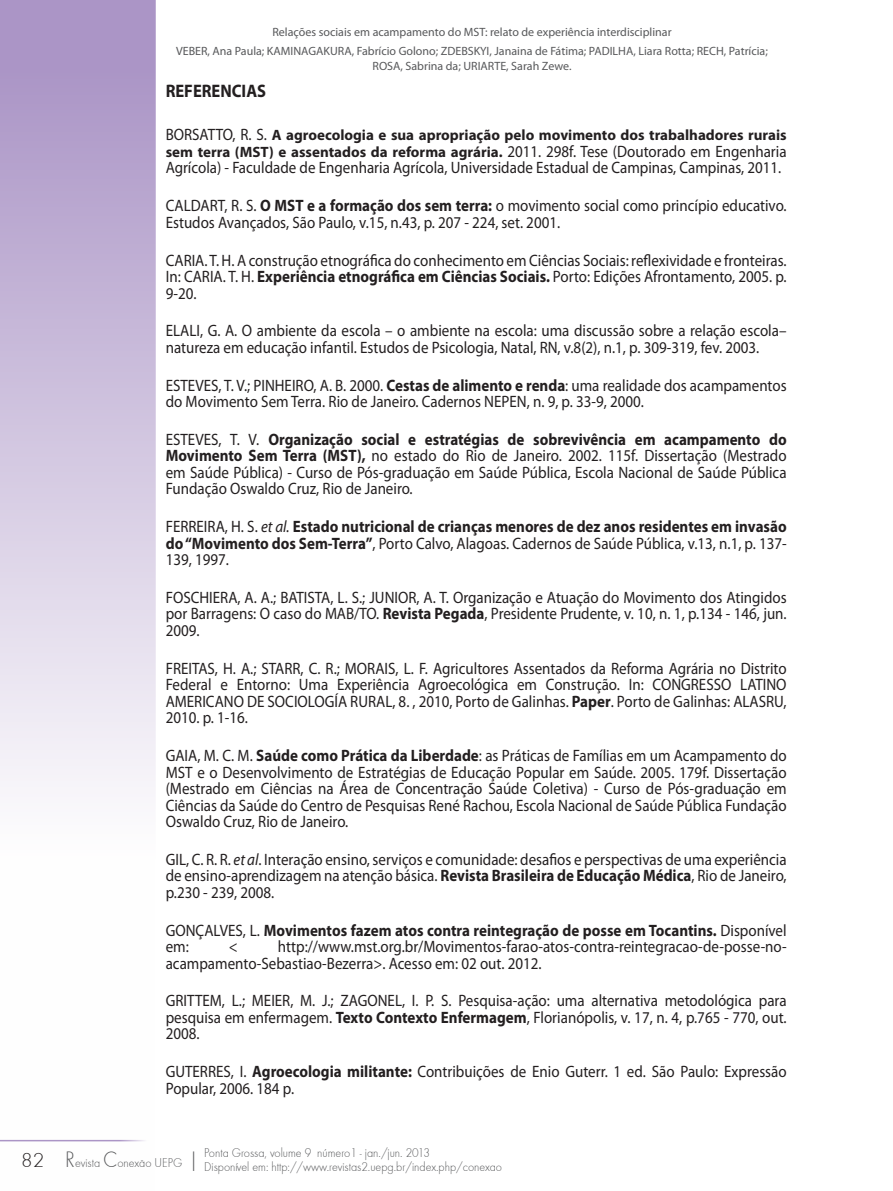
<style>
.page{position:relative;width:893px;height:1191px;background:#fff}
.page>*{position:absolute;margin:0;border:0;box-sizing:border-box;transform-origin:0 0}
.resumo_abstract{font:23.1px "Futura TEE Ligh";color:#57585a;scale:.91 1}
.t1{font:21px "Futura TEE Ligh";color:#231f20}
.resumo_abstract-2{font:700 18.15px "Myriad Pro";color:#231f20;scale:.91 1}
.referencias{font:16.5px/16.5px "Myriad Pro";color:#231f20;text-align:justify;scale:.91 1}
.referencias-2{font:700 16.5px/16.5px "Myriad Pro";color:#231f20;text-align:justify;scale:.91 1}
.referencias-3{font:700 15px/16.5px "Myriad Pro";color:#231f20}
.resumo_abstract-3{font:13.2px "Futura TEE Ligh";color:#57585a;scale:.91 1}
.dados_artgo_rodape{font:12px/14.4px "Myriad Pro";color:#57585a;text-align:center}
.s1{font-weight:400;font-size:16.5px}
.s2{font-weight:700}
.s3{font-weight:400}
.s4{font-weight:400;font-style:italic}
.s5{font-style:italic}
.s6{font-size:23.1px}
</style>
<div class="page">
<svg style="left:0;top:0;width:156px;height:1142px"></svg>
<hr style="left:0;top:1139px;width:150px;height:2px;background:#ab95c6">
<p class="dados_artgo_rodape" style="left:272px;top:25px;width:401px">Relações sociais em acampamento do MST: relato de experiência interdisciplinar</p>
<p class="dados_artgo_rodape" style="left:176px;top:44px;width:593px">VEBER, Ana Paula; KAMINAGAKURA, Fabrício Golono; ZDEBSKYI, Janaina de Fátima; PADILHA, Liara Rotta; RECH, Patrícia;<br>ROSA, Sabrina da; URIARTE, Sarah Zewe.</p>
<p class="resumo_abstract-2" style="left:166px;top:79px;width:112px">REFERENCIAS</p>
<p class="referencias-3" style="left:166px;top:127px;width:622px"><span class="s1">BORSATTO, R. S.</span> A agroecologia e sua apropriação pelo movimento dos trabalhadores rurais sem terra (MST) e assentados da reforma agrária. <span class="s1">2011. 298f. Tese (Doutorado em Engenharia</span></p>
<p class="referencias" style="left:166px;top:159px;width:678px">Agrícola) - Faculdade de Engenharia Agrícola, Universidade Estadual de Campinas, Campinas, 2011.</p>
<p class="referencias" style="left:166px;top:197px;width:684px">CALDART, R. S. <span class="s2">O MST e a formação dos sem terra:</span> o movimento social como princípio educativo.<br>Estudos Avançados, São Paulo, v.15, n.43, p. 207 - 224, set. 2001.</p>
<p class="referencias" style="left:166px;top:251px;width:684px">CARIA. T. H. A construção etnográfica do conhecimento em Ciências Sociais: reflexividade e fronteiras.<br>In: CARIA. T. H. <span class="s2">Experiência etnográfica em Ciências Sociais.</span> Porto: Edições Afrontamento, 2005. p.<br>9-20.</p>
<p class="referencias" style="left:166px;top:322px;width:684px">ELALI, G. A. O ambiente da escola – o ambiente na escola: uma discussão sobre a relação escola– natureza em educação infantil. Estudos de Psicologia, Natal, RN, v.8(2), n.1, p. 309-319, fev. 2003.</p>
<p class="referencias" style="left:166px;top:376px;width:684px">ESTEVES, T. V.; PINHEIRO, A. B. 2000. <span class="s2">Cestas de alimento e renda</span>: uma realidade dos acampamentos do Movimento Sem Terra. Rio de Janeiro. Cadernos NEPEN, n. 9, p. 33-9, 2000.</p>
<p class="referencias" style="left:166px;top:431px;width:684px">ESTEVES, T. V. <span class="s2">Organização social e estratégias de sobrevivência em acampamento do Movimento Sem Terra (MST),</span> no estado do Rio de Janeiro. 2002. 115f. Dissertação (Mestrado em Saúde Pública) - Curso de Pós-graduação em Saúde Pública, Escola Nacional de Saúde Pública Fundação Oswaldo Cruz, Rio de Janeiro.</p>
<p class="referencias-2" style="left:166px;top:518px;width:684px"><span class="s3">FERREIRA, H. S.</span> <span class="s4">et al.</span> Estado nutricional de crianças menores de dez anos residentes em invasão do “Movimento dos Sem-Terra”<span class="s3">, Porto Calvo, Alagoas. Cadernos de Saúde Pública, v.13, n.1, p. 137- 139, 1997.</span></p>
<p class="referencias" style="left:166px;top:589px;width:684px">FOSCHIERA, A. A.; BATISTA, L. S.; JUNIOR, A. T. Organização e Atuação do Movimento dos Atingidos por Barragens: O caso do MAB/TO. <span class="s2">Revista Pegada</span>, Presidente Prudente, v. 10, n. 1, p.134 - 146, jun.<br>2009.</p>
<p class="referencias" style="left:166px;top:659px;width:684px">FREITAS, H. A.; STARR, C. R.; MORAIS, L. F. Agricultores Assentados da Reforma Agrária no Distrito Federal e Entorno: Uma Experiência Agroecológica em Construção. In: CONGRESSO LATINO AMERICANO DE SOCIOLOGÍA RURAL, 8. , 2010, Porto de Galinhas. <span class="s2">Paper</span>. Porto de Galinhas: ALASRU, 2010. p. 1-16.</p>
<p class="referencias" style="left:166px;top:747px;width:684px">GAIA, M. C. M. <span class="s2">Saúde como Prática da Liberdade</span>: as Práticas de Famílias em um Acampamento do MST e o Desenvolvimento de Estratégias de Educação Popular em Saúde. 2005. 179f. Dissertação (Mestrado em Ciências na Área de Concentração Saúde Coletiva) - Curso de Pós-graduação em Ciências da Saúde do Centro de Pesquisas René Rachou, Escola Nacional de Saúde Pública Fundação Oswaldo Cruz, Rio de Janeiro.</p>
<p class="referencias" style="left:166px;top:850px;width:684px">GIL, C. R. R. <span class="s5">et al</span>. Interação ensino, serviços e comunidade: desafios e perspectivas de uma experiência de ensino-aprendizagem na atenção básica. <span class="s2">Revista Brasileira de Educação Médica</span>, Rio de Janeiro, p.230 - 239, 2008.</p>
<p class="referencias-2" style="left:166px;top:921px;width:684px"><span class="s3">GONÇALVES, L.</span> Movimentos fazem atos contra reintegração de posse em Tocantins. <span class="s3">Disponível em:</span></p>
<p class="referencias" style="left:166px;top:938px;width:684px;text-indent:112px">http://www.mst.org.br/Movimentos-farao-atos-contra-reintegracao-de-posse-no&shy;acampamento-Sebastiao-Bezerra&gt;. Acesso em: 02 out. 2012.</p>
<p class="referencias" style="left:166px;top:992px;width:684px">GRITTEM, L.; MEIER, M. J.; ZAGONEL, I. P. S. Pesquisa-ação: uma alternativa metodológica para pesquisa em enfermagem. <span class="s2">Texto Contexto Enfermagem</span>, Florianópolis, v. 17, n. 4, p.765 - 770, out.<br>2008.</p>
<p class="referencias" style="left:166px;top:1063px;width:684px">GUTERRES, I. <span class="s2">Agroecologia militante:</span> Contribuições de Enio Guterr. 1 ed. São Paulo: Expressão<br>Popular, 2006. 184 p.</p>
<p class="referencias" style="left:229px;top:938px;width:11px">&lt;</p>
<p class="resumo_abstract-3" style="left:141px;top:1151px;width:4px">-</p>
<p class="resumo_abstract" style="left:188px;top:1146px;width:13px">|</p>
<p class="resumo_abstract-3" style="left:204px;top:1144px;width:250px">Ponta Grossa, volume 9 número1 - jan./jun. 2013</p>
<p class="t1" style="left:21px;top:1147px;width:24px">82</p>
<p class="resumo_abstract-3" style="left:65px;top:1155px;width:130px"><span class="s6">R</span>evista <span class="s6">C</span>onexao UEPG</p>
<p class="resumo_abstract-3" style="left:204px;top:1159px;width:329px">Disponível em: http://www.revistas2.uepg.br/index.php/conexao</p>
</div>
